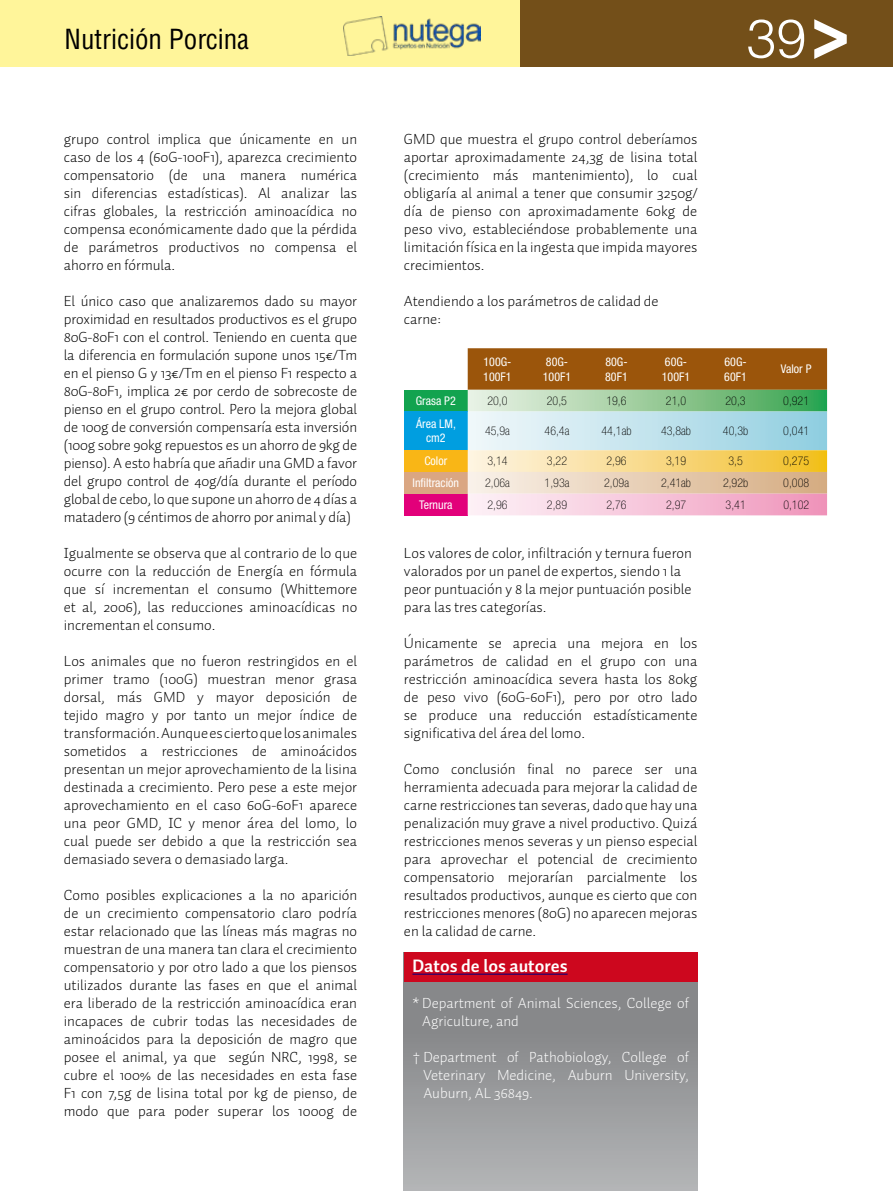
<style>
.page{position:relative;width:893px;height:1191px;background:#fff}
.page>*{position:absolute;margin:0;border:0;box-sizing:border-box;transform-origin:0 0}
.t1{font:700 86.55px "Helvetica";color:#fff}
.t2{font:300 54px "Helvetica";color:#fff}
.t3{font:condensed 27px "Helvetica";color:#000}
.t4{font:700 18px "Auto 1";color:#fff}
.t5{font:300 15px/18px "Auto 1";color:#000;text-align:justify}
.t6{font:300 15px/18px "Auto 1";color:#fff}
.t7{font:100 condensed 12px "Helvetica Neue LT Std";color:#000}
.t8{font:condensed 12px/14.4px "Helvetica Neue LT Std";color:#fff}
</style>
<div class="page">
<div style="left:0;top:0;width:520px;height:66px;background:#fff59a"></div>
<div style="left:520px;top:0;width:373px;height:66px;background:#734f19"></div>
<img style="left:343px;top:16px;width:137px;height:39px">
<div style="left:404px;top:390px;width:64px;height:21px;background:#12a34f"></div>
<div style="left:404px;top:411px;width:64px;height:39px;background:#009ee0"></div>
<div style="left:404px;top:450px;width:64px;height:22px;background:#f9b616"></div>
<div style="left:404px;top:472px;width:64px;height:21px;background:#daa682"></div>
<div style="left:404px;top:493px;width:64px;height:22px;background:#e2007a"></div>
<svg style="left:468px;top:348px;width:359px;height:167px;background:#c5b593"></svg>
<svg style="left:404px;top:982px;width:293px;height:209px;background:#98999b"></svg>
<div style="left:404px;top:952px;width:293px;height:30px;background:#cd071e"></div>
<hr style="left:412px;top:974px;width:156px;height:1px;background:#000080">
<h3 class="t3" style="left:65px;top:22px;width:186px">Nutrición Porcina</h3>
<h2 class="t2" style="left:746px;top:5px;width:62px">39</h2>
<h1 class="t1" style="left:870px;top:14px;width:52px;rotate:90deg">^</h1>
<p class="t5" style="left:64px;top:130px;width:295px">grupo control implica que únicamente en un caso de los 4 (60G-100F1), aparezca crecimiento compensatorio (de una manera numérica sin diferencias estadísticas). Al analizar las cifras globales, la restricción aminoacídica no compensa económicamente dado que la pérdida de parámetros productivos no compensa el ahorro en fórmula.</p>
<p class="t5" style="left:64px;top:292px;width:295px">El único caso que analizaremos dado su mayor proximidad en resultados productivos es el grupo 80G-80F1 con el control. Teniendo en cuenta que la diferencia en formulación supone unos 15€/Tm en el pienso G y 13€/Tm en el pienso F1 respecto a 80G-80F1, implica 2€ por cerdo de sobrecoste de pienso en el grupo control. Pero la mejora global de 100g de conversión compensaría esta inversión (100g sobre 90kg repuestos es un ahorro de 9kg de pienso). A esto habría que añadir una GMD a favor del grupo control de 40g/día durante el período global de cebo, lo que supone un ahorro de 4 días a matadero (9 céntimos de ahorro por animal y día)</p>
<p class="t5" style="left:64px;top:544px;width:295px">Igualmente se observa que al contrario de lo que ocurre con la reducción de Energía en fórmula que sí incrementan el consumo (Whittemore et al, 2006), las reducciones aminoacídicas no incrementan el consumo.</p>
<p class="t5" style="left:64px;top:652px;width:295px">Los animales que no fueron restringidos en el primer tramo (100G) muestran menor grasa dorsal, más GMD y mayor deposición de tejido magro y por tanto un mejor índice de transformación. Aunque es cierto que los animales sometidos a restricciones de aminoácidos presentan un mejor aprovechamiento de la lisina destinada a crecimiento. Pero pese a este mejor aprovechamiento en el caso 60G-60F1 aparece una peor GMD, IC y menor área del lomo, lo cual puede ser debido a que la restricción sea demasiado severa o demasiado larga.</p>
<p class="t5" style="left:64px;top:886px;width:295px">Como posibles explicaciones a la no aparición de un crecimiento compensatorio claro podría estar relacionado que las líneas más magras no muestran de una manera tan clara el crecimiento compensatorio y por otro lado a que los piensos utilizados durante las fases en que el animal era liberado de la restricción aminoacídica eran incapaces de cubrir todas las necesidades de aminoácidos para la deposición de magro que posee el animal, ya que según NRC, 1998, se cubre el 100% de las necesidades en esta fase F1 con 7,5g de lisina total por kg de pienso, de modo que para poder superar los 1000g de</p>
<p class="t5" style="left:404px;top:130px;width:296px">GMD que muestra el grupo control deberíamos aportar aproximadamente 24,3g de lisina total (crecimiento más mantenimiento), lo cual obligaría al animal a tener que consumir 3250g/ día de pienso con aproximadamente 60kg de peso vivo, estableciéndose probablemente una limitación física en la ingesta que impida mayores crecimientos.</p>
<p class="t5" style="left:404px;top:292px;width:256px">Atendiendo a los parámetros de calidad de carne:</p>
<p class="t8" style="left:483px;top:354px;width:30px">100G-<br>100F1</p>
<p class="t8" style="left:543px;top:354px;width:30px">80G-<br>100F1</p>
<p class="t8" style="left:605px;top:354px;width:24px">80G-<br>80F1</p>
<p class="t8" style="left:662px;top:354px;width:30px">60G-<br>100F1</p>
<p class="t8" style="left:724px;top:354px;width:24px">60G-<br>60F1</p>
<p class="t8" style="left:781px;top:362px;width:32px">Valor P</p>
<p class="t8" style="left:416px;top:393px;width:41px">Grasa P2</p>
<p class="t7" style="left:487px;top:394px;width:22px">20,0</p>
<p class="t7" style="left:547px;top:394px;width:22px">20,5</p>
<p class="t7" style="left:606px;top:394px;width:22px">19,6</p>
<p class="t7" style="left:666px;top:394px;width:22px">21,0</p>
<p class="t7" style="left:725px;top:394px;width:22px">20,3</p>
<p class="t7" style="left:783px;top:394px;width:27px">0,921</p>
<p class="t8" style="left:416px;top:416px;width:41px;text-align:center">Área LM, cm2</p>
<p class="t7" style="left:485px;top:424px;width:26px">45,9a</p>
<p class="t7" style="left:545px;top:424px;width:26px">46,4a</p>
<p class="t7" style="left:602px;top:424px;width:31px">44,1ab</p>
<p class="t7" style="left:661px;top:424px;width:31px">43,8ab</p>
<p class="t7" style="left:723px;top:424px;width:27px">40,3b</p>
<p class="t7" style="left:783px;top:424px;width:27px">0,041</p>
<p class="t8" style="left:424px;top:454px;width:24px">Color</p>
<p class="t7" style="left:487px;top:454px;width:22px">3,14</p>
<p class="t7" style="left:547px;top:454px;width:22px">3,22</p>
<p class="t7" style="left:606px;top:454px;width:22px">2,96</p>
<p class="t7" style="left:666px;top:454px;width:22px">3,19</p>
<p class="t7" style="left:728px;top:454px;width:16px">3,5</p>
<p class="t7" style="left:783px;top:454px;width:27px">0,275</p>
<p class="t8" style="left:413px;top:475px;width:48px">Infiltración</p>
<p class="t7" style="left:485px;top:476px;width:26px">2,06a</p>
<p class="t7" style="left:545px;top:476px;width:26px">1,93a</p>
<p class="t7" style="left:604px;top:476px;width:26px">2,09a</p>
<p class="t7" style="left:661px;top:476px;width:31px">2,41ab</p>
<p class="t7" style="left:723px;top:476px;width:27px">2,92b</p>
<p class="t7" style="left:783px;top:476px;width:27px">0,008</p>
<p class="t8" style="left:419px;top:497px;width:35px">Ternura</p>
<p class="t7" style="left:487px;top:498px;width:22px">2,96</p>
<p class="t7" style="left:547px;top:498px;width:22px">2,89</p>
<p class="t7" style="left:606px;top:498px;width:22px">2,76</p>
<p class="t7" style="left:666px;top:498px;width:22px">2,97</p>
<p class="t7" style="left:726px;top:498px;width:22px">3,41</p>
<p class="t7" style="left:783px;top:498px;width:27px">0,102</p>
<p class="t5" style="left:404px;top:544px;width:289px;text-align:left">Los valores de color, infiltración y ternura fueron valorados por un panel de expertos, siendo 1 la peor puntuación y 8 la mejor puntuación posible para las tres categorías.</p>
<p class="t5" style="left:404px;top:634px;width:295px">Únicamente se aprecia una mejora en los parámetros de calidad en el grupo con una restricción aminoacídica severa hasta los 80kg de peso vivo (60G-60F1), pero por otro lado se produce una reducción estadísticamente significativa del área del lomo.</p>
<p class="t5" style="left:404px;top:760px;width:295px">Como conclusión final no parece ser una herramienta adecuada para mejorar la calidad de carne restricciones tan severas, dado que hay una penalización muy grave a nivel productivo. Quizá restricciones menos severas y un pienso especial para aprovechar el potencial de crecimiento compensatorio mejorarían parcialmente los resultados productivos, aunque es cierto que con restricciones menores (80G) no aparecen mejoras en la calidad de carne.</p>
<p class="t4" style="left:412px;top:954px;width:157px">Datos de los autores</p>
<p class="t6" style="left:422px;top:994px;width:268px;text-indent:-10px">* Department of Animal Sciences, College of<br>Agriculture, and</p>
<p class="t6" style="left:423px;top:1048px;width:267px;text-align:justify;text-indent:-11px">† Department of Pathobiology, College of Veterinary Medicine, Auburn University, Auburn, AL 36849.</p>
</div>
